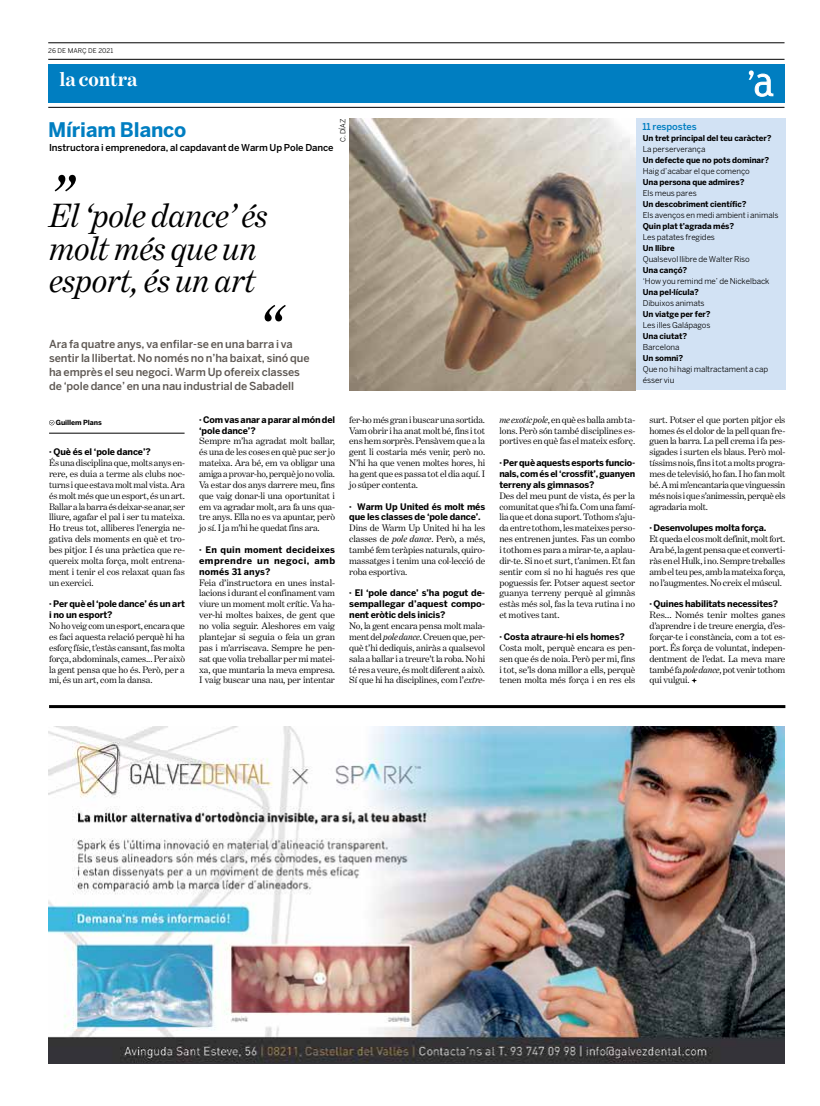
<style>
.page{position:relative;width:820px;height:1106px;background:#fff}
.page>*{position:absolute;margin:0;border:0;box-sizing:border-box;transform-origin:0 0}
.t1{font:italic 60px "Benton Modern One";color:#000}
.t2{font:italic 34px/32.6px "Benton Modern One";letter-spacing:-.005em;color:#000}
.t3{font:700 20px "Benton Sans";letter-spacing:-.01em;color:#007ec1}
.t4{font:700 20px "Benton Modern One";letter-spacing:-.005em;color:#fff}
.t5{font:500 11px/14px "Benton Sans";letter-spacing:-.01em;color:#5d5752}
.t6{font:9.5px/10.9px "Benton Modern One";letter-spacing:-.01em;color:#000;text-align:justify}
.t7{font:500 9.5px "Benton Sans";letter-spacing:-.01em;color:#000}
.t8{font:500 9.5px "Benton Sans";letter-spacing:-.01em;color:#007ec1}
.t9{font:700 9px/10.9px "Benton Sans";letter-spacing:-.01em;color:#000}
.t10{font:8px/11px "Benton Sans";letter-spacing:-.005em;color:#000}
.t11{font:700 8px "Benton Sans";letter-spacing:-.01em;color:#000}
.t12{font:700 7px "Benton Sans";letter-spacing:-.01em;color:#000}
.t13{font:7px "Benton Sans";color:#000}
.t14{font:6.5px "Benton Sans";letter-spacing:.005em;color:#000}
.s1{font-style:italic}
</style>
<div class="page">
<hr style="left:48px;top:107px;width:736px;height:1px;background:#000">
<hr style="left:48px;top:43px;width:736px;height:1px;background:#000">
<hr style="left:48px;top:59px;width:736px;height:1px;background:#000">
<div style="left:48px;top:64px;width:736px;height:39px;background:#007ec1"></div>
<svg style="left:748px;top:70px;width:25px;height:27px"></svg>
<hr style="left:49px;top:705px;width:736px;height:3px;background:#000">
<div style="left:634px;top:119px;width:151px;height:271px;background:#d2e2f4"></div>
<img style="left:349px;top:119px;width:286px;height:271px">
<svg style="left:691px;top:678px;width:5px;height:5px"></svg>
<svg style="left:49px;top:420px;width:5px;height:5px"></svg>
<hr style="left:49px;top:433px;width:135px;height:1px;background:#000">
<img style="left:48px;top:726px;width:736px;height:337px">
<p class="t14" style="left:48px;top:47px;width:66px">26 de març DE 2021</p>
<h3 class="t4" style="left:59px;top:68px;width:80px">la contra</h3>
<h3 class="t3" style="left:48px;top:118px;width:140px">Míriam Blanco</h3>
<p class="t13" style="left:338px;top:142px;width:25px;rotate:-90deg">c. díaz</p>
<p class="t7" style="left:49px;top:142px;width:286px">Instructora i emprenedora, al capdavant de Warm Up Pole Dance</p>
<h1 class="t1" style="left:49px;top:162px;width:26px">”</h1>
<h2 class="t2" style="left:49px;top:199px;width:220px">El ‘pole dance’ és molt més que un esport, és un art</h2>
<h1 class="t1" style="left:257px;top:293px;width:26px">“</h1>
<p class="t5" style="left:49px;top:337px;width:262px">Ara fa quatre anys, va enfilar-se en una barra i va sentir la llibertat. No només no n’ha baixat, sinó que ha emprès el seu negoci. Warm Up ofereix classes de ‘pole dance’ en una nau industrial de Sabadell</p>
<p class="t12" style="left:56px;top:418px;width:48px">Guillem Plans</p>
<p class="t9" style="left:49px;top:446px;width:103px">· Què és el ‘pole dance’?</p>
<p class="t6" style="left:49px;top:457px;width:137px">És una disciplina que, molts anys en&shy;rere, es duia a terme als clubs noc&shy;turns i que estava molt mal vista. Ara és molt més que un esport, és un art.<br>Ballar a la barra és deixar-se anar, ser lliure, agafar el pal i ser tu mateixa.<br>Ho treus tot, alliberes l’energia ne&shy;gativa dels moments en què et tro&shy;bes pitjor. I és una pràctica que re&shy;quereix molta força, molt entrena&shy;ment i tenir el cos relaxat quan fas un exercici.</p>
<p class="t9" style="left:49px;top:598px;width:137px">· Per què el ‘pole dance’ és un art i no un esport?</p>
<p class="t6" style="left:49px;top:620px;width:137px">No ho veig com un esport, encara que es faci aquesta relació perquè hi ha esforç físic, t’estàs cansant, fas molta força, abdominals, cames... Per això la gent pensa que ho és. Però, per a mi, és un art, com la dansa.</p>
<p class="t9" style="left:199px;top:414px;width:137px">· Com vas anar a parar al món del ‘pole dance’?</p>
<p class="t6" style="left:199px;top:436px;width:137px">Sempre m’ha agradat molt ballar, és una de les coses en què puc ser jo mateixa. Ara bé, em va obligar una amiga a provar-ho, perquè jo no volia.<br>Va estar dos anys darrere meu, fins que vaig donar-li una oportunitat i em va agradar molt, ara fa uns qua&shy;tre anys. Ella no es va apuntar, però jo sí. I ja m’hi he quedat fins ara.</p>
<p class="t9" style="left:199px;top:544px;width:137px;text-align:justify">· En quin moment decideixes emprendre un negoci, amb només 31 anys?</p>
<p class="t6" style="left:199px;top:577px;width:137px">Feia d’instructora en unes instal· lacions i durant el confinament vam viure un moment molt crític. Va ha&shy;ver-hi moltes baixes, de gent que no volia seguir. Aleshores em vaig plantejar si seguia o feia un gran pas i m’arriscava. Sempre he pen&shy;sat que volia treballar per mi matei&shy;xa, que muntaria la meva empresa.<br>I vaig buscar una nau, per intentar</p>
<p class="t6" style="left:349px;top:414px;width:137px">fer-ho més gran i buscar una sortida.<br>Vam obrir i ha anat molt bé, fins i tot ens hem sorprès. Pensàvem que a la gent li costaria més venir, però no.<br>N’hi ha que venen moltes hores, hi ha gent que es passa tot el dia aquí. I jo súper contenta.</p>
<p class="t9" style="left:349px;top:501px;width:137px">· Warm Up United és molt més que les classes de ‘pole dance’.</p>
<p class="t6" style="left:349px;top:522px;width:137px">Dins de Warm Up United hi ha les classes de <span class="s1">pole dance</span>. Però, a més, també fem teràpies naturals, quiro&shy;massatges i tenim una col·lecció de roba esportiva.</p>
<p class="t9" style="left:349px;top:587px;width:137px;text-align:justify">· El ‘pole dance’ s’ha pogut de&shy;sempallegar d’aquest compo&shy;nent eròtic dels inicis?</p>
<p class="t6" style="left:349px;top:620px;width:137px">No, la gent encara pensa molt mala&shy;ment del <span class="s1">pole dance</span>. Creuen que, per&shy;què t’hi dediquis, aniràs a qualsevol sala a ballar i a treure’t la roba. No hi té res a veure, és molt diferent a això.<br>Sí que hi ha disciplines, com l’<span class="s1">extre-</span></p>
<p class="t8" style="left:642px;top:120px;width:56px">11 respostes</p>
<p class="t11" style="left:642px;top:133px;width:130px">Un tret principal del teu caràcter?</p>
<p class="t10" style="left:642px;top:144px;width:64px">La perserverança</p>
<p class="t11" style="left:642px;top:155px;width:128px">Un defecte que no pots dominar?</p>
<p class="t10" style="left:642px;top:166px;width:108px">Haig d’acabar el que començo</p>
<p class="t11" style="left:642px;top:177px;width:103px">Una persona que admires?</p>
<p class="t10" style="left:642px;top:188px;width:55px">Els meus pares</p>
<p class="t11" style="left:642px;top:199px;width:105px">Un descobriment científic?</p>
<p class="t10" style="left:642px;top:210px;width:137px">Els avenços en medi ambient i animals</p>
<p class="t11" style="left:642px;top:221px;width:93px">Quin plat t’agrada més?</p>
<p class="t10" style="left:642px;top:232px;width:74px">Les patates fregides</p>
<p class="t11" style="left:642px;top:243px;width:33px">Un llibre</p>
<p class="t10" style="left:642px;top:254px;width:109px">Qualsevol llibre de Walter Riso</p>
<p class="t11" style="left:642px;top:265px;width:46px">Una cançó?</p>
<p class="t10" style="left:642px;top:276px;width:128px">‘How you remind me’ de Nickelback</p>
<p class="t11" style="left:642px;top:287px;width:58px">Una pel·lícula?</p>
<p class="t10" style="left:642px;top:298px;width:63px">Dibuixos animats</p>
<p class="t11" style="left:642px;top:309px;width:69px">Un viatge per fer?</p>
<p class="t10" style="left:642px;top:320px;width:69px">Les illes Galápagos</p>
<p class="t11" style="left:642px;top:331px;width:46px">Una ciutat?</p>
<p class="t10" style="left:642px;top:342px;width:38px">Barcelona</p>
<p class="t11" style="left:642px;top:353px;width:42px">Un somni?</p>
<p class="t10" style="left:642px;top:364px;width:127px">Que no hi hagi maltractament a cap ésser viu</p>
<p class="t6" style="left:499px;top:414px;width:137px"><span class="s1">me exotic pole</span>, en què es balla amb ta&shy;lons. Però són també disciplines es&shy;portives en què fas el mateix esforç.</p>
<p class="t9" style="left:499px;top:457px;width:137px;text-align:justify">· Per què aquests esports funcio&shy;nals, com és el ‘crossfit’, guanyen terreny als gimnasos?</p>
<p class="t6" style="left:499px;top:490px;width:137px">Des del meu punt de vista, és per la comunitat que s’hi fa. Com una famí&shy;lia que et dona suport. Tothom s’aju&shy;da entre tothom, les mateixes perso&shy;nes entrenen juntes. Fas un combo i tothom es para a mirar-te, a aplau&shy;dir-te. Si no et surt, t’animen. Et fan sentir com si no hi hagués res que poguessis fer. Potser aquest sector guanya terreny perquè al gimnàs estàs més sol, fas la teva rutina i no et motives tant.</p>
<p class="t9" style="left:499px;top:631px;width:127px">· Costa atraure-hi els homes?</p>
<p class="t6" style="left:499px;top:642px;width:137px">Costa molt, perquè encara es pen&shy;sen que és de noia. Però per mi, fins i tot, se’ls dona millor a ells, perquè tenen molta més força i en res els</p>
<p class="t6" style="left:649px;top:414px;width:137px">surt. Potser el que porten pitjor els homes és el dolor de la pell quan fre&shy;guen la barra. La pell crema i fa pes&shy;sigades i surten els blaus. Però mol&shy;tíssims nois, fins i tot a molts progra&shy;mes de televisió, ho fan. I ho fan molt bé. A mi m’encantaria que vinguessin més nois i que s’animessin, perquè els agradaria molt.</p>
<p class="t9" style="left:649px;top:522px;width:118px">· Desenvolupes molta força.</p>
<p class="t6" style="left:649px;top:533px;width:137px">Et queda el cos molt definit, molt fort.<br>Ara bé, la gent pensa que et converti&shy;ràs en el Hulk, i no. Sempre treballes amb el teu pes, amb la mateixa força, no l’augmentes. No creix el múscul.</p>
<p class="t9" style="left:649px;top:598px;width:130px">· Quines habilitats necessites?</p>
<p class="t6" style="left:649px;top:609px;width:137px">Res... Només tenir moltes ganes d’aprendre i de treure energia, d’es&shy;forçar-te i constància, com a tot es&shy;port. És força de voluntat, indepen&shy;dentment de l’edat. La meva mare també fa <span class="s1">pole dance</span>, pot venir tothom qui vulgui.</p>
</div>
